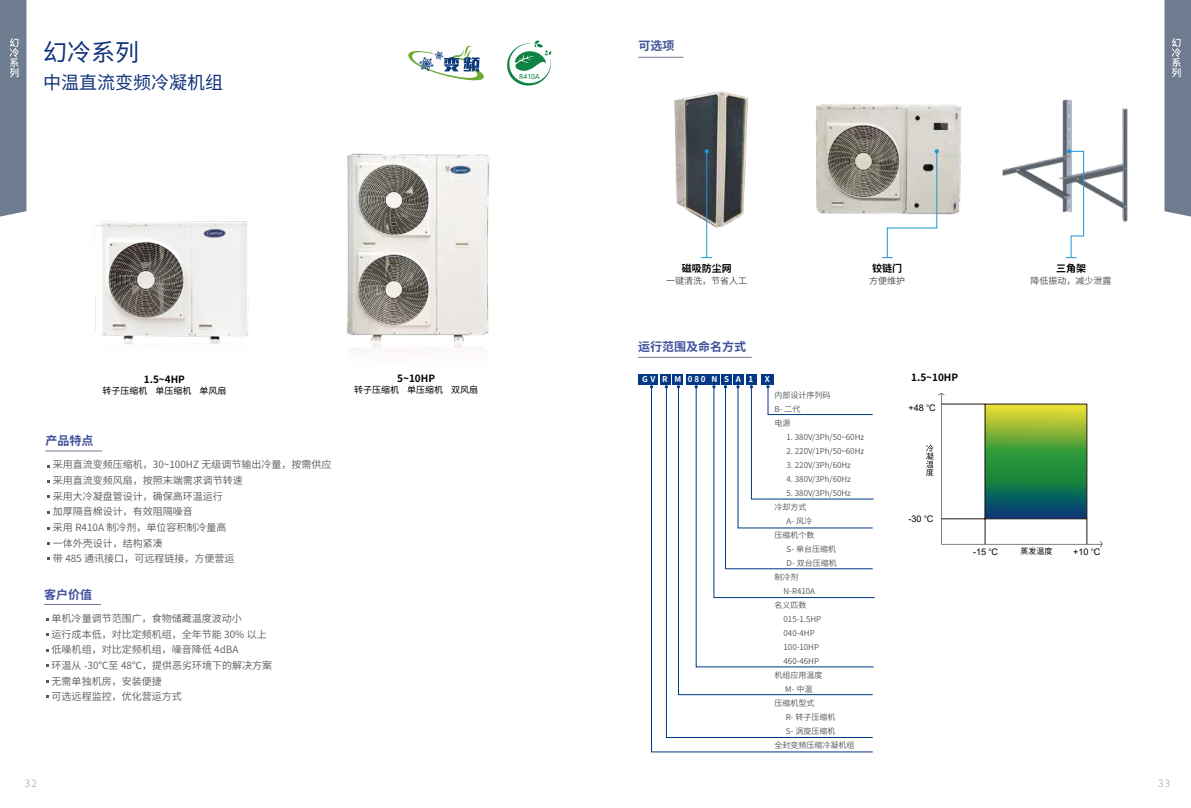
<style>
.page{position:relative;width:1191px;height:808px;background:#fff}
.page>*{position:absolute;margin:0;border:0;box-sizing:border-box;transform-origin:0 0}
.t1{font:24px "Source Han Sans SC";color:#11337c}
.t2{font:18px "Source Han Sans CN";color:#11337c}
.t3{font:700 12px "Source Han Sans CN";color:#41529b}
.t4{font:10px/15.7px "Source Han Sans CN";color:#595757}
.t5{font:700 10px "Source Han Sans CN";color:#040000}
.t6{font:300 10px "Source Han Sans CN";color:#9f9fa0}
.t7{font:9.1px "Arial";color:#040000}
.t8{font:9px "Source Han Sans CN";color:#040000}
.t9{font:9px "Source Han Sans CN";color:#595757}
.t10{font:8px/14px "Source Han Sans CN";color:#4c5256}
.t11{font:700 8px "Source Han Sans CN";color:#fff}
.t12{font:8px "Source Han Sans SC";color:#4c5256}
.t13{font:8px "Source Han Sans CN";color:#040000}
.t14{font:6.6px "Microsoft Ya Hei";color:#108243}
.s1{font-family:"Source Han Sans SC";font-weight:400;font-size:8px;color:#4c5256}
.s2{font-family:"Source Han Sans CN";font-weight:300;font-size:10px;color:#9f9fa0}
</style>
<div class="page">
<svg style="left:1164px;top:0;width:27px;height:217px;background:#768294"></svg>
<hr style="left:638px;top:57px;width:45px;height:1px;background:#6f7b8e">
<hr style="left:638px;top:357px;width:113px;height:1px;background:#6f7b8e">
<img style="left:1002px;top:99px;width:126px;height:129px">
<img style="left:816px;top:104px;width:145px;height:111px">
<img style="left:674px;top:91px;width:74px;height:147px">
<svg style="left:704px;top:149px;width:5px;height:4px"></svg>
<hr style="left:706px;top:151px;width:1px;height:107px;background:#1c96d5">
<svg style="left:882px;top:149px;width:57px;height:110px"></svg>
<svg style="left:1065px;top:149px;width:19px;height:110px"></svg>
<svg style="left:650px;top:386px;width:223px;height:367px"></svg>
<div style="left:686px;top:374px;width:22px;height:10px;background:#023886"></div>
<div style="left:639px;top:374px;width:19px;height:10px;background:#023886"></div>
<div style="left:709px;top:374px;width:11px;height:10px;background:#023886"></div>
<div style="left:660px;top:374px;width:11px;height:10px;background:#023886"></div>
<div style="left:721px;top:374px;width:11px;height:10px;background:#023886"></div>
<div style="left:672px;top:374px;width:11px;height:10px;background:#023886"></div>
<div style="left:733px;top:374px;width:11px;height:10px;background:#023886"></div>
<div style="left:745px;top:374px;width:11px;height:10px;background:#023886"></div>
<div style="left:760px;top:374px;width:13px;height:10px;background:#023886"></div>
<svg style="left:926px;top:393px;width:176px;height:154px"></svg>
<div style="left:0;top:0;width:26px;height:217px;background:#6f7b8e"></div>
<hr style="left:45px;top:451px;width:57px;height:1px;background:#6f7b8e">
<img style="left:347px;top:153px;width:143px;height:200px">
<img style="left:94px;top:221px;width:155px;height:123px">
<svg style="left:408px;top:46px;width:76px;height:35px"></svg>
<svg style="left:507px;top:41px;width:44px;height:45px"></svg>
<hr style="left:44px;top:604px;width:57px;height:1px;background:#6f7b8e">
<h1 class="t1" style="left:43px;top:38px;width:97px">幻冷系列</h1>
<h2 class="t2" style="left:43px;top:72px;width:182px">中温直流变频冷凝机组</h2>
<p class="t14" style="left:519px;top:73px;width:22px">R410A</p>
<p class="t5" style="left:144px;top:373px;width:43px">1.5~4HP</p>
<p class="t8" style="left:102px;top:385px;width:126px">转子压缩机 单压缩机 单风扇</p>
<p class="t3" style="left:45px;top:434px;width:49px">产品特点</p>
<p class="t4" style="left:53px;top:457px;width:280px">采用直流变频压缩机，30~100HZ 无级调节输出冷量，按需供应采用直流变频风扇，按照末端需求调节转速<br>采用大冷凝盘管设计，确保高环温运行<br>加厚隔音棉设计，有效阻隔噪音<br>采用 R410A 制冷剂，单位容积制冷量高<br>一体外壳设计，结构紧凑<br>带 485 通讯接口，可远程链接，方便营运</p>
<p class="t3" style="left:44px;top:588px;width:50px">客户价值</p>
<p class="t4" style="left:52px;top:610px;width:222px">单机冷量调节范围广，食物储藏温度波动小<br>运行成本低，对比定频机组，全年节能 30% 以上低噪机组，对比定频机组，噪音降低 4dBA<br>环温从 -30℃至 48℃，提供恶劣环境下的解决方案无需单独机房，安装便捷<br>可选远程监控，优化营运方式</p>
<p class="t5" style="left:397px;top:373px;width:39px">5~10HP</p>
<p class="t8" style="left:354px;top:385px;width:126px">转子压缩机 单压缩机 双风扇</p>
<p class="t3" style="left:638px;top:39px;width:37px">可选项</p>
<p class="t5" style="left:681px;top:262px;width:51px">磁吸防尘网</p>
<p class="t9" style="left:666px;top:275px;width:82px">一键清洗，节省人工</p>
<p class="t5" style="left:872px;top:262px;width:31px">铰链门</p>
<p class="t9" style="left:869px;top:275px;width:37px">方便维护</p>
<p class="t5" style="left:1056px;top:262px;width:31px">三角架</p>
<p class="t9" style="left:1030px;top:275px;width:82px">降低振动，减少泄露</p>
<p class="t3" style="left:638px;top:340px;width:109px">运行范围及命名方式</p>
<p class="t11" style="left:642px;top:375px;width:112px">GV R M 080 N S A 1</p>
<p class="t11" style="left:765px;top:375px;width:7px">X</p>
<p class="t10" style="left:774px;top:388px;width:57px">内部设计序列码<br>B- 二代<br>电源</p>
<p class="t10" style="left:786px;top:430px;width:79px">1. 380V/3Ph/50~60Hz</p>
<p class="t10" style="left:786px;top:444px;width:79px">2. 220V/1Ph/50~60Hz</p>
<p class="t10" style="left:786px;top:458px;width:66px">3. 220V/3Ph/60Hz</p>
<p class="t10" style="left:786px;top:472px;width:66px">4. 380V/3Ph/60Hz</p>
<p class="t10" style="left:786px;top:486px;width:66px">5. 380V/3Ph/50Hz</p>
<p class="t10" style="left:774px;top:500px;width:33px">冷却方式</p>
<p class="t10" style="left:786px;top:514px;width:27px">A- 风冷</p>
<p class="t10" style="left:774px;top:528px;width:41px">压缩机个数</p>
<p class="t10" style="left:786px;top:542px;width:51px">S- 单台压缩机</p>
<p class="t10" style="left:786px;top:556px;width:52px">D- 双台压缩机</p>
<p class="t10" style="left:774px;top:570px;width:25px">制冷剂</p>
<p class="t10" style="left:783px;top:584px;width:33px">N-R410A</p>
<p class="t10" style="left:774px;top:598px;width:33px">名义匹数</p>
<p class="t10" style="left:783px;top:612px;width:39px">015-1.5HP</p>
<p class="t10" style="left:783px;top:626px;width:33px">040-4HP</p>
<p class="t10" style="left:783px;top:640px;width:37px">100-10HP</p>
<p class="t10" style="left:783px;top:654px;width:37px">460-46HP</p>
<p class="t10" style="left:774px;top:668px;width:49px">机组应用温度</p>
<p class="t10" style="left:785px;top:682px;width:29px">M- 中温</p>
<p class="t10" style="left:774px;top:696px;width:41px">压缩机型式</p>
<p class="t10" style="left:786px;top:710px;width:51px">R- 转子压缩机</p>
<p class="t10" style="left:786px;top:724px;width:51px">S- 涡旋压缩机</p>
<p class="t10" style="left:774px;top:738px;width:81px">全封变频压缩冷凝机组</p>
<p class="t5" style="left:911px;top:372px;width:48px">1.5~10HP</p>
<p class="t7" style="left:908px;top:402px;width:29px">+48 <sup>o</sup>C</p>
<p class="t7" style="left:908px;top:513px;width:26px">-30 <sup>o</sup>C</p>
<p class="t13" style="left:1020px;top:547px;width:34px">蒸发温度</p>
<p class="t7" style="left:973px;top:545px;width:26px">-15 <sup>o</sup>C</p>
<p class="t7" style="left:1073px;top:545px;width:29px">+10 <sup>o</sup>C</p>
<p class="t6" style="left:25px;top:778px;width:27px">32 <span class="s1">32</span></p>
<p class="t12" style="left:1141px;top:779px;width:31px">33 <span class="s2">33</span></p>
</div>
